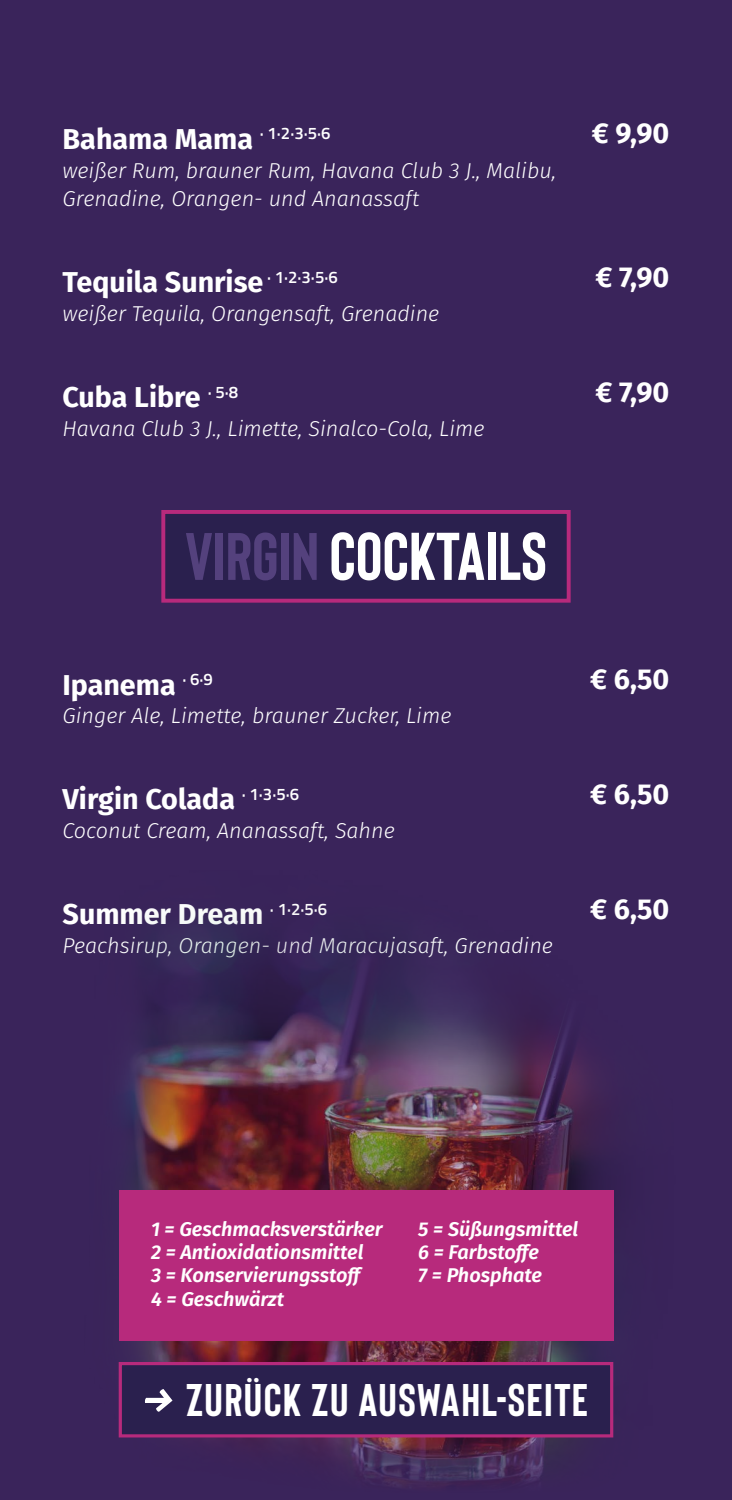
<style>
.page{position:relative;width:732px;height:1500px;background:#fff}
.page>*{position:absolute;margin:0;border:0;box-sizing:border-box;transform-origin:0 0}
.t1{font:700 67.31px "Bison";color:#fff}
.t2{font:700 45.69px "Bison";letter-spacing:.03em;color:#fff}
.t3{font:700 28.75px "Fira Sans";color:#fff}
.t4{font:italic 300 21.56px/28.7px "Fira Sans";color:#fff}
.t5{font:italic 600 19.88px/23.4px "Fira Sans";color:#fff}
.s1{font-size:66.94px;color:#54417d}
.s2{font-family:"Glober";font-weight:600;font-style:italic}
</style>
<div class="page">
<div style="left:0;top:0;width:731px;height:1500px;background:#3a245b"></div>
<svg style="left:161px;top:510px;width:410px;height:93px"></svg>
<img style="left:119px;top:934px;width:495px;height:552px">
<div style="left:119px;top:1190px;width:494px;height:150px;background:#b72a7c"></div>
<svg style="left:118px;top:1360px;width:496px;height:79px"></svg>
<h3 class="t3" style="left:62px;top:115px;width:269px">Bahama Mama <sup>·</sup> <sup>1·2·3·5·6</sup></h3>
<p class="t4" style="left:62px;top:156px;width:495px">weißer Rum, brauner Rum, Havana Club 3 J., Malibu,<br>Grenadine, Orangen- und Ananassaft</p>
<h3 class="t3" style="left:62px;top:258px;width:276px">Tequila Sunrise <sup>·</sup> <sup>1·2·3·5·6</sup></h3>
<p class="t4" style="left:63px;top:299px;width:378px">weißer Tequila, Orangensaft, Grenadine</p>
<h3 class="t3" style="left:63px;top:373px;width:177px">Cuba Libre <sup>·</sup> <sup>5·8</sup></h3>
<p class="t4" style="left:63px;top:414px;width:423px">Havana Club 3 J., Limette, Sinalco-Cola, Lime</p>
<h3 class="t3" style="left:591px;top:109px;width:79px">€ 9,90</h3>
<h3 class="t3" style="left:595px;top:253px;width:75px">€ 7,90</h3>
<h3 class="t3" style="left:595px;top:367px;width:75px">€ 7,90</h3>
<h1 class="t1" style="left:185px;top:520px;width:363px"><span class="s1">VIRGIN</span> COCKTAILS</h1>
<h3 class="t3" style="left:63px;top:660px;width:152px">Ipanema <sup>·</sup> <sup>6·9</sup></h3>
<p class="t4" style="left:62px;top:701px;width:390px">Ginger Ale, Limette, brauner Zucker, Lime</p>
<h3 class="t3" style="left:62px;top:775px;width:238px">Virgin Colada <sup>·</sup> <sup>1·3·5·6</sup></h3>
<p class="t4" style="left:63px;top:816px;width:333px">Coconut Cream, Ananassaft, Sahne</p>
<h3 class="t3" style="left:63px;top:890px;width:266px">Summer Dream <sup>·</sup> <sup>1·2·5·6</sup></h3>
<p class="t4" style="left:63px;top:931px;width:491px">Peachsirup, Orangen- und Maracujasaft, Grenadine</p>
<h3 class="t3" style="left:590px;top:655px;width:81px">€ 6,50</h3>
<h3 class="t3" style="left:590px;top:770px;width:81px">€ 6,50</h3>
<h3 class="t3" style="left:590px;top:884px;width:81px">€ 6,50</h3>
<p class="t5" style="left:151px;top:1216px;width:233px">1 = Geschmacksverstärker<br>2 = Antioxidationsmittel<br>3 = Konservierungsstoff<br>4 = Geschwärzt</p>
<p class="t5" style="left:418px;top:1216px;width:161px">5 = Süßungsmittel<br>6 = Farbstoffe<br>7 = Phosphate</p>
<h2 class="t2" style="left:144px;top:1376px;width:446px"><span class="s2">→</span> ZURÜCK ZU AUSWAHL-SEITE</h2>
</div>
